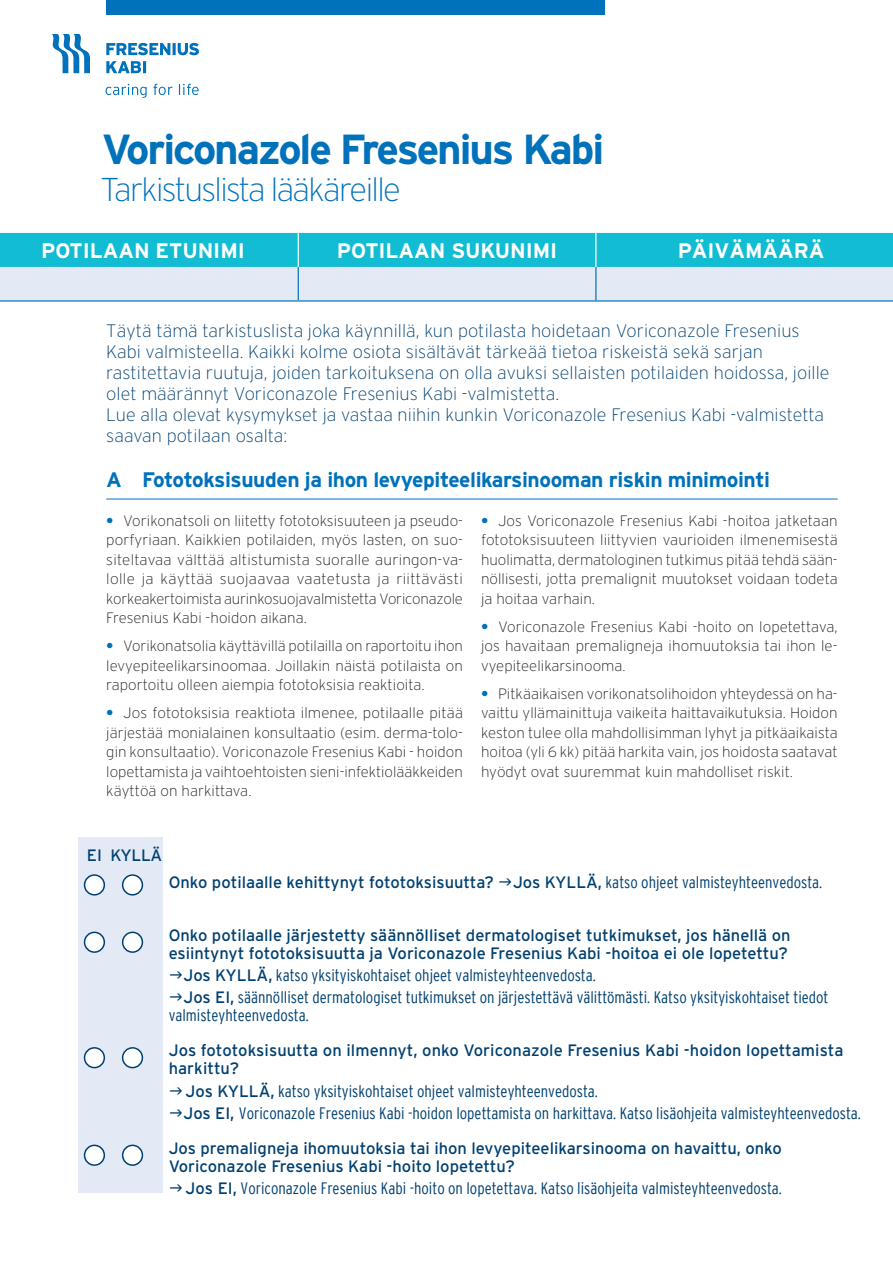
<style>
.page{position:relative;width:893px;height:1263px;background:#fff}
.page>*{position:absolute;margin:0;border:0;box-sizing:border-box;transform-origin:0 0}
.t1{font:700 42px "Interstate";letter-spacing:-.05em;color:#0071bb}
.t2{font:200 33px "Interstate";letter-spacing:-.05em;color:#0071bb}
.Headline{font:700 21px "Interstate";letter-spacing:-.02em;color:#0071bb}
.t3{font:700 21px "Interstate";letter-spacing:-.005em;color:#fff}
.Copy{font:200 18px/21px "Interstate";letter-spacing:.005em;color:#004070}
.t4{font:16.5px/18px "Interstate OT";color:#004070}
.t5{font:16.5px/18px "Interstate FRESENIUS Condensed Lig";color:#004070}
.t6{font:200 15px/19.5px "Interstate";letter-spacing:.005em;color:#231f20;text-align:justify}
.s1{font-weight:700;color:#0071bb}
.s2{font-family:"Interstate FRESENIUS Condensed Lig"}
.s3{font-family:"Interstate OT"}
</style>
<div class="page">
<div style="left:78px;top:837px;width:85px;height:355px;background:#e3eaf6"></div>
<div style="left:85px;top:875px;width:19px;height:20px;background:#fff;border-radius:50%"></div>
<div style="left:84px;top:874px;width:21px;height:21px;border:2px solid #004070;border-radius:50%"></div>
<div style="left:85px;top:932px;width:19px;height:20px;background:#fff;border-radius:50%"></div>
<div style="left:84px;top:931px;width:21px;height:22px;border:2px solid #004070;border-radius:50%"></div>
<div style="left:85px;top:1048px;width:19px;height:19px;background:#fff;border-radius:50%"></div>
<div style="left:84px;top:1047px;width:21px;height:21px;border:2px solid #004070;border-radius:50%"></div>
<div style="left:85px;top:1145px;width:19px;height:20px;background:#fff;border-radius:50%"></div>
<div style="left:84px;top:1144px;width:21px;height:22px;border:2px solid #004070;border-radius:50%"></div>
<div style="left:123px;top:875px;width:19px;height:20px;background:#fff;border-radius:50%"></div>
<div style="left:122px;top:874px;width:21px;height:21px;border:2px solid #004070;border-radius:50%"></div>
<div style="left:123px;top:932px;width:19px;height:20px;background:#fff;border-radius:50%"></div>
<div style="left:122px;top:931px;width:21px;height:22px;border:2px solid #004070;border-radius:50%"></div>
<div style="left:123px;top:1048px;width:19px;height:19px;background:#fff;border-radius:50%"></div>
<div style="left:122px;top:1047px;width:21px;height:21px;border:2px solid #004070;border-radius:50%"></div>
<div style="left:123px;top:1145px;width:19px;height:20px;background:#fff;border-radius:50%"></div>
<div style="left:122px;top:1144px;width:21px;height:22px;border:2px solid #004070;border-radius:50%"></div>
<hr style="left:106px;top:499px;width:732px;height:1px;background:#0071bb">
<svg style="left:0;top:233px;width:893px;height:67px;background:#79d2e3"></svg>
<hr style="left:298px;top:300px;width:298px;height:2px;background:#0071bb">
<hr style="left:298px;top:233px;width:1px;height:34px;background:#fff">
<hr style="left:595px;top:233px;width:1px;height:34px;background:#fff">
<hr style="left:298px;top:267px;width:1px;height:33px;background:#0071bb">
<hr style="left:0;top:300px;width:298px;height:2px;background:#0071bb">
<hr style="left:595px;top:267px;width:1px;height:33px;background:#0071bb">
<hr style="left:596px;top:300px;width:297px;height:2px;background:#0071bb">
<svg style="left:52px;top:34px;width:38px;height:39px"></svg>
<svg style="left:106px;top:61px;width:40px;height:12px"></svg>
<svg style="left:106px;top:43px;width:93px;height:12px"></svg>
<svg style="left:106px;top:84px;width:93px;height:14px"></svg>
<div style="left:106px;top:0;width:499px;height:15px;background:#0071bb"></div>
<p class="t1" style="left:102px;top:125px;width:504px">Voriconazole Fresenius Kabi</p>
<p class="t2" style="left:100px;top:172px;width:302px">Tarkistuslista lääkäreille</p>
<p class="t3" style="left:41px;top:239px;width:205px">POTILAAN ETUNIMI</p>
<p class="t3" style="left:337px;top:239px;width:222px">POTILAAN SUKUNIMI</p>
<p class="t3" style="left:678px;top:239px;width:148px">PÄIVÄMÄÄRÄ</p>
<p class="Copy" style="left:106px;top:320px;width:725px">Täytä tämä tarkistuslista joka käynnillä, kun potilasta hoidetaan Voriconazole Fresenius Kabi valmisteella. Kaikki kolme osiota sisältävät tärkeää tietoa riskeistä sekä sarjan rastitettavia ruutuja, joiden tarkoituksena on olla avuksi sellaisten potilaiden hoidossa, joille olet määrännyt Voriconazole Fresenius Kabi -valmistetta.<br>Lue alla olevat kysymykset ja vastaa niihin kunkin Voriconazole Fresenius Kabi -valmistetta saavan potilaan osalta:</p>
<p class="Headline" style="left:106px;top:468px;width:665px">A Fototoksisuuden ja ihon levyepiteelikarsinooman riskin minimointi</p>
<p class="t6" style="left:106px;top:511px;width:358px"><span class="s1">•</span> Vorikonatsoli on liitetty fototoksisuuteen ja pseudo&shy;porfyriaan. Kaikkien potilaiden, myös lasten, on suo&shy;siteltavaa välttää altistumista suoralle auringon-va&shy;lolle ja käyttää suojaavaa vaatetusta ja riittävästi korkeakertoimista aurinkosuojavalmistetta Voriconazole Fresenius Kabi -hoidon aikana.</p>
<p class="t6" style="left:106px;top:636px;width:358px"><span class="s1">•</span> Vorikonatsolia käyttävillä potilailla on raportoitu ihon levyepiteelikarsinoomaa. Joillakin näistä potilaista on raportoitu olleen aiempia fototoksisia reaktioita.</p>
<p class="t6" style="left:106px;top:703px;width:358px"><span class="s1">•</span> Jos fototoksisia reaktiota ilmenee, potilaalle pitää järjestää monialainen konsultaatio (esim. derma-tolo&shy;gin konsultaatio). Voriconazole Fresenius Kabi - hoidon lopettamista ja vaihtoehtoisten sieni-infektiolääkkeiden käyttöä on harkittava.</p>
<p class="t6" style="left:481px;top:511px;width:358px"><span class="s1">•</span> Jos Voriconazole Fresenius Kabi -hoitoa jatketaan fototoksisuuteen liittyvien vaurioiden ilmenemisestä huolimatta, dermatologinen tutkimus pitää tehdä sään&shy;nöllisesti, jotta premalignit muutokset voidaan todeta ja hoitaa varhain.</p>
<p class="t6" style="left:481px;top:617px;width:358px"><span class="s1">•</span> Voriconazole Fresenius Kabi -hoito on lopetettava, jos havaitaan premaligneja ihomuutoksia tai ihon le&shy;vyepiteelikarsinooma.</p>
<p class="t6" style="left:481px;top:684px;width:358px"><span class="s1">•</span> Pitkäaikaisen vorikonatsolihoidon yhteydessä on ha&shy;vaittu yllämainittuja vaikeita haittavaikutuksia. Hoidon keston tulee olla mahdollisimman lyhyt ja pitkäaikaista hoitoa (yli 6 kk) pitää harkita vain, jos hoidosta saatavat hyödyt ovat suuremmat kuin mahdolliset riskit.</p>
<p class="t4" style="left:87px;top:846px;width:17px">EI</p>
<p class="t4" style="left:111px;top:846px;width:53px">KYLLÄ</p>
<p class="t4" style="left:169px;top:873px;width:655px">Onko potilaalle kehittynyt fototoksisuutta? Jos KYLLÄ, <span class="s2">katso ohjeet valmisteyhteenvedosta.</span></p>
<p class="t4" style="left:169px;top:926px;width:623px">Onko potilaalle järjestetty säännölliset dermatologiset tutkimukset, jos hänellä on esiintynyt fototoksisuutta ja Voriconazole Fresenius Kabi -hoitoa ei ole lopetettu?</p>
<p class="t5" style="left:183px;top:966px;width:414px"><span class="s3">Jos KYLLÄ,</span> katso yksityiskohtaiset ohjeet valmisteyhteenvedosta.</p>
<p class="t5" style="left:169px;top:988px;width:661px;text-indent:15px"><span class="s3">Jos EI,</span> säännölliset dermatologiset tutkimukset on järjestettävä välittömästi. Katso yksityiskohtaiset tiedot valmisteyhteenvedosta.</p>
<p class="t4" style="left:169px;top:1041px;width:676px">Jos fototoksisuutta on ilmennyt, onko Voriconazole Fresenius Kabi -hoidon lopettamista harkittu?</p>
<p class="t5" style="left:186px;top:1082px;width:414px"><span class="s3">Jos KYLLÄ,</span> katso yksityiskohtaiset ohjeet valmisteyhteenvedosta.</p>
<p class="t5" style="left:183px;top:1104px;width:679px"><span class="s3">Jos EI,</span> Voriconazole Fresenius Kabi -hoidon lopettamista on harkittava. Katso lisäohjeita valmisteyhteenvedosta.</p>
<p class="t4" style="left:169px;top:1139px;width:615px">Jos premaligneja ihomuutoksia tai ihon levyepiteelikarsinooma on havaittu, onko<br>Voriconazole Fresenius Kabi -hoito lopetettu?</p>
<p class="t5" style="left:186px;top:1179px;width:598px"><span class="s3">Jos EI,</span> Voriconazole Fresenius Kabi -hoito on lopetettava. Katso lisäohjeita valmisteyhteenvedosta.</p>
</div>
